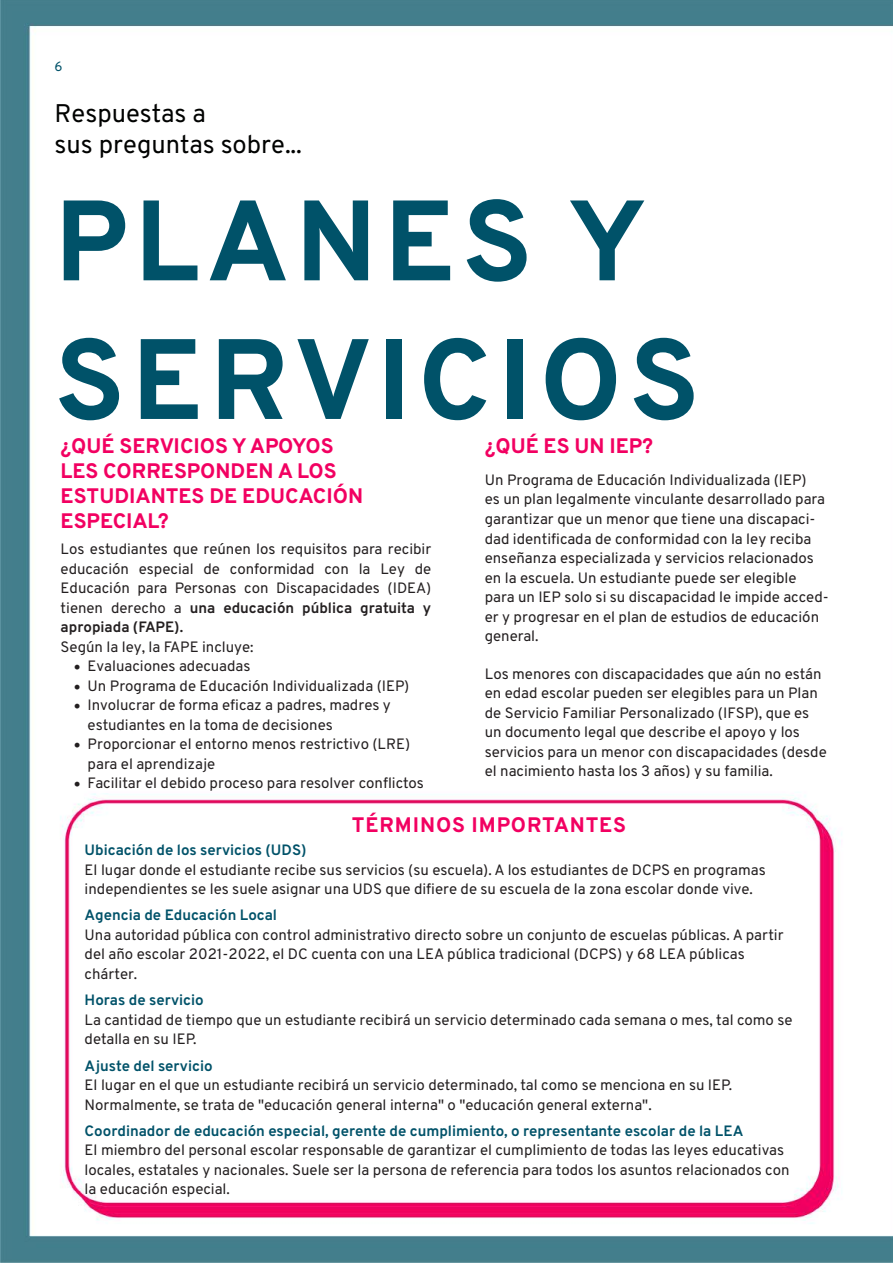
<style>
.page{position:relative;width:893px;height:1264px;background:#fff}
.page>*{position:absolute;margin:0;border:0;box-sizing:border-box;transform-origin:0 0}
.t1{font:800 114px "Overpass";letter-spacing:.06em;color:#005269}
.t2{font:25.5px/30.6px "Overpass";color:#000200}
.t3{font:800 21px/24.9px "Overpass";color:#f20061}
.t4{font:800 21px "Overpass";letter-spacing:.04em;color:#f20061}
.t5{font:15px/19.5px "Overpass";color:#231f20}
.t6{font:700 15px "Overpass";color:#005269}
.t7{font:13.5px "Overpass";color:#005269}
.s1{font-weight:700}
</style>
<div class="page">
<img style="left:1px;top:0;width:891px;height:1262px">
<p class="t7" style="left:55px;top:58px;width:10px">6</p>
<h2 class="t2" style="left:55px;top:98px;width:248px">Respuestas a<br>sus preguntas sobre...</h2>
<h1 class="t1" style="left:55px;top:170px;width:158px">PLANE</h1>
<h1 class="t1" style="left:462px;top:170px;width:181px">S Y</h1>
<h1 class="t1" style="left:55px;top:308px;width:297px">SERVICI</h1>
<h3 class="t3" style="left:61px;top:434px;width:274px">¿QUÉ SERVICIOS Y APOYOS</h3>
<h1 class="t1" style="left:539px;top:308px;width:161px">OS</h1>
<h3 class="t3" style="left:484px;top:434px;width:170px">¿QUÉ ES UN IEP?</h3>
<p class="t5" style="left:484px;top:470px;width:345px">Un Programa de Educación Individualizada (IEP)<br>es un plan legalmente vinculante desarrollado para garantizar que un menor que tiene una discapaci&shy;dad identificada de conformidad con la ley reciba enseñanza especializada y servicios relacionados en la escuela. Un estudiante puede ser elegible para un IEP solo si su discapacidad le impide acced&shy;er y progresar en el plan de estudios de educación general.</p>
<p class="t5" style="left:484px;top:663px;width:343px">Los menores con discapacidades que aún no están en edad escolar pueden ser elegibles para un Plan de Servicio Familiar Personalizado (IFSP), que es un documento legal que describe el apoyo y los servicios para un menor con discapacidades (desde el nacimiento hasta los 3 años) y su familia.</p>
<h3 class="t4" style="left:352px;top:812px;width:276px">TÉRMINOS IMPORTANTES</h3>
<h3 class="t3" style="left:61px;top:459px;width:304px">LES CORRESPONDEN A LOS<br>ESTUDIANTES DE EDUCACIÓN<br>ESPECIAL?</h3>
<p class="t5" style="left:61px;top:539px;width:372px;text-align:justify">Los estudiantes que reúnen los requisitos para recibir educación especial de conformidad con la Ley de Educación para Personas con Discapacidades (IDEA) tienen derecho a <span class="s1">una educación pública gratuita y apropiada (FAPE).</span></p>
<p class="t5" style="left:61px;top:637px;width:194px">Según la ley, la FAPE incluye:</p>
<p class="t5" style="left:74px;top:656px;width:178px">• Evaluaciones adecuadas</p>
<p class="t5" style="left:74px;top:676px;width:336px">• Un Programa de Educación Individualizada (IEP)</p>
<p class="t5" style="left:88px;top:695px;width:304px;text-indent:-14px">• Involucrar de forma eficaz a padres, madres y estudiantes en la toma de decisiones</p>
<p class="t5" style="left:88px;top:734px;width:324px;text-indent:-14px">• Proporcionar el entorno menos restrictivo (LRE) para el aprendizaje</p>
<p class="t5" style="left:74px;top:773px;width:351px">• Facilitar el debido proceso para resolver conflictos</p>
<p class="t6" style="left:85px;top:840px;width:223px">Ubicación de los servicios (UDS)</p>
<p class="t5" style="left:85px;top:860px;width:682px">El lugar donde el estudiante recibe sus servicios (su escuela). A los estudiantes de DCPS en programas independientes se les suele asignar una UDS que difiere de su escuela de la zona escolar donde vive.</p>
<p class="t6" style="left:85px;top:906px;width:194px">Agencia de Educación Local</p>
<p class="t5" style="left:85px;top:925px;width:700px">Una autoridad pública con control administrativo directo sobre un conjunto de escuelas públicas. A partir del año escolar 2021-2022, el DC cuenta con una LEA pública tradicional (DCPS) y 68 LEA públicas chárter.</p>
<p class="t6" style="left:85px;top:990px;width:121px">Horas de servicio</p>
<p class="t5" style="left:85px;top:1010px;width:709px">La cantidad de tiempo que un estudiante recibirá un servicio determinado cada semana o mes, tal como se detalla en su IEP.</p>
<p class="t6" style="left:85px;top:1056px;width:129px">Ajuste del servicio</p>
<p class="t5" style="left:85px;top:1075px;width:648px">El lugar en el que un estudiante recibirá un servicio determinado, tal como se menciona en su IEP.<br>Normalmente, se trata de "educación general interna" o "educación general externa".</p>
<p class="t6" style="left:85px;top:1121px;width:660px">Coordinador de educación especial, gerente de cumplimiento, o representante escolar de la LEA</p>
<p class="t5" style="left:85px;top:1140px;width:706px">El miembro del personal escolar responsable de garantizar el cumplimiento de todas las leyes educativas locales, estatales y nacionales. Suele ser la persona de referencia para todos los asuntos relacionados con la educación especial.</p>
</div>
